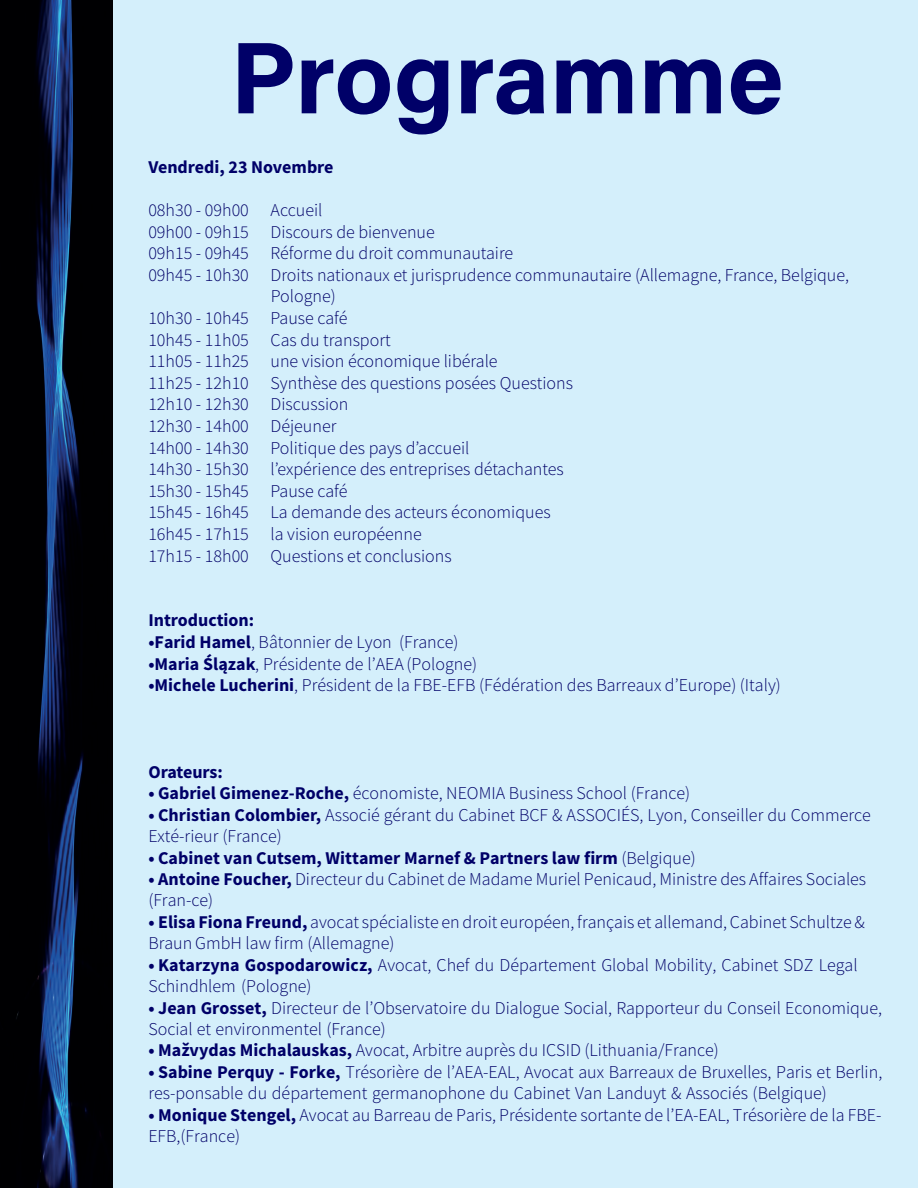
<style>
.page{position:relative;width:918px;height:1188px;background:#fff}
.page>*{position:absolute;margin:0;border:0;box-sizing:border-box;transform-origin:0 0}
.Titles{font:700 101.85px "Acumin Pro";color:#000068}
.Body_Text{font:300 18px/21.1px "Source Sans Pro";color:#000068}
.Body_Text-2{font:700 18px "Source Sans Pro";color:#000068}
.s1{font-weight:700}
.s2{font-weight:300}
</style>
<div class="page">
<div style="left:96px;top:0;width:822px;height:1188px;background:#d4effb"></div>
<img style="left:14px;top:0;width:98px;height:1188px">
<div style="left:0;top:0;width:14px;height:1188px;background:#000002"></div>
<p class="Titles" style="left:230px;top:6px;width:555px">Programme</p>
<p class="Body_Text-2" style="left:148px;top:155px;width:187px">Vendredi, 23 Novembre</p>
<p class="Body_Text" style="left:148px;top:199px;width:176px">08h30 - 09h00 Accueil</p>
<p class="Body_Text" style="left:148px;top:221px;width:288px">09h00 - 09h15 Discours de bienvenue</p>
<p class="Body_Text" style="left:148px;top:243px;width:366px">09h15 - 09h45 Réforme du droit communautaire</p>
<p class="Body_Text" style="left:148px;top:264px;width:702px">09h45 - 10h30 Droits nationaux et jurisprudence communautaire (Allemagne, France, Belgique,</p>
<p class="Body_Text" style="left:271px;top:286px;width:67px">Pologne)</p>
<p class="Body_Text" style="left:148px;top:307px;width:201px">10h30 - 10h45 Pause café</p>
<p class="Body_Text" style="left:148px;top:329px;width:244px">10h45 - 11h05 Cas du transport</p>
<p class="Body_Text" style="left:148px;top:351px;width:351px">11h05 - 11h25 une vision économique libérale</p>
<p class="Body_Text" style="left:148px;top:372px;width:426px">11h25 - 12h10 Synthèse des questions posées Questions</p>
<p class="Body_Text" style="left:148px;top:394px;width:201px">12h10 - 12h30 Discussion</p>
<p class="Body_Text" style="left:148px;top:415px;width:190px">12h30 - 14h00 Déjeuner</p>
<p class="Body_Text" style="left:148px;top:437px;width:323px">14h00 - 14h30 Politique des pays d’accueil</p>
<p class="Body_Text" style="left:148px;top:459px;width:417px">14h30 - 15h30 l’expérience des entreprises détachantes</p>
<p class="Body_Text" style="left:148px;top:480px;width:201px">15h30 - 15h45 Pause café</p>
<p class="Body_Text" style="left:148px;top:502px;width:404px">15h45 - 16h45 La demande des acteurs économiques</p>
<p class="Body_Text" style="left:148px;top:523px;width:275px">16h45 - 17h15 la vision européenne</p>
<p class="Body_Text" style="left:148px;top:545px;width:305px">17h15 - 18h00 Questions et conclusions</p>
<p class="Body_Text-2" style="left:148px;top:608px;width:107px">Introduction:</p>
<p class="Body_Text" style="left:148px;top:632px;width:312px"><span class="s1">•Farid Hamel</span>, Bâtonnier de Lyon (France)</p>
<p class="Body_Text" style="left:148px;top:653px;width:330px"><span class="s1">•Maria Ślązak</span>, Présidente de l’AEA (Pologne)</p>
<p class="Body_Text" style="left:148px;top:675px;width:634px"><span class="s1">•Michele Lucherini</span>, Président de la FBE-EFB (Fédération des Barreaux d’Europe) (Italy)</p>
<p class="Body_Text-2" style="left:148px;top:759px;width:76px">Orateurs:</p>
<p class="Body_Text" style="left:148px;top:783px;width:543px"><span class="s1">• Gabriel Gimenez-Roche,</span> économiste, NEOMIA Business School (France)</p>
<p class="Body_Text" style="left:148px;top:804px;width:724px"><span class="s1">• Christian Colombier,</span> Associé gérant du Cabinet BCF &amp; ASSOCIÉS, Lyon, Conseiller du Commerce<br>Exté-rieur (France)</p>
<p class="Body_Text-2" style="left:148px;top:846px;width:549px">• Cabinet van Cutsem, Wittamer Marnef &amp; Partners law firm <span class="s2">(Belgique)</span></p>
<p class="Body_Text" style="left:148px;top:869px;width:719px"><span class="s1">• Antoine Foucher,</span> Directeur du Cabinet de Madame Muriel Penicaud, Ministre des Affaires Sociales (Fran-ce)</p>
<p class="Body_Text" style="left:148px;top:911px;width:718px"><span class="s1">• Elisa Fiona Freund,</span> avocat spécialiste en droit européen, français et allemand, Cabinet Schultze &amp;<br>Braun GmbH law firm (Allemagne)</p>
<p class="Body_Text" style="left:148px;top:954px;width:711px"><span class="s1">• Katarzyna Gospodarowicz,</span> Avocat, Chef du Département Global Mobility, Cabinet SDZ Legal<br>Schindhlem (Pologne)</p>
<p class="Body_Text" style="left:148px;top:997px;width:735px"><span class="s1">• Jean Grosset,</span> Directeur de l’Observatoire du Dialogue Social, Rapporteur du Conseil Economique,<br>Social et environmentel (France)</p>
<p class="Body_Text" style="left:148px;top:1040px;width:572px"><span class="s1">• Mažvydas Michalauskas,</span> Avocat, Arbitre auprès du ICSID (Lithuania/France)</p>
<p class="Body_Text" style="left:148px;top:1061px;width:735px"><span class="s1">• Sabine Perquy - Forke,</span> Trésorière de l’AEA-EAL, Avocat aux Barreaux de Bruxelles, Paris et Berlin, res-ponsable du département germanophone du Cabinet Van Landuyt &amp; Associés (Belgique)</p>
<p class="Body_Text" style="left:148px;top:1104px;width:735px"><span class="s1">• Monique Stengel,</span> Avocat au Barreau de Paris, Présidente sortante de l’EA-EAL, Trésorière de la FBE-<br>EFB,(France)</p>
</div>
